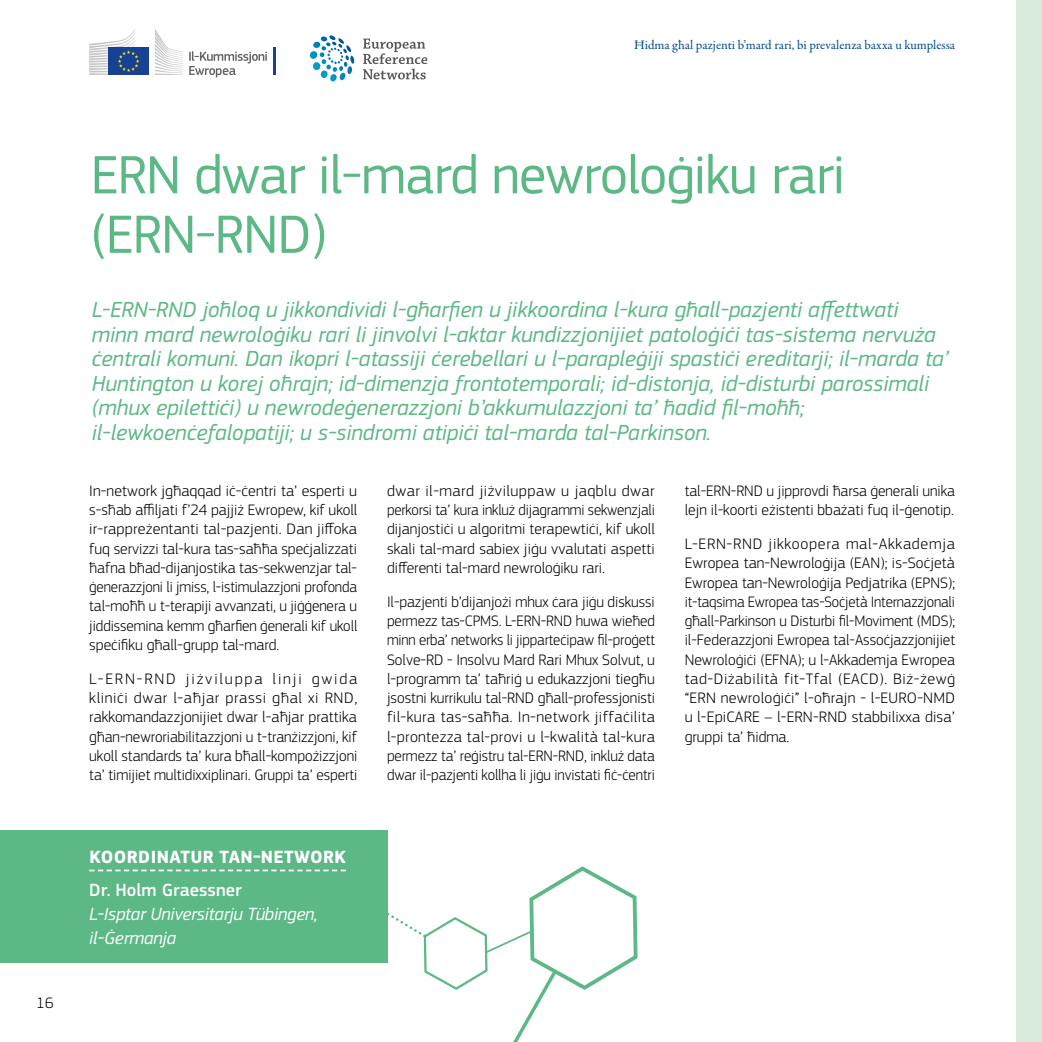
<style>
.page{position:relative;width:1042px;height:1042px;background:#fff}
.page>*{position:absolute;margin:0;border:0;box-sizing:border-box;transform-origin:0 0}
.t1{font:56px/59.5px "EC Square Sans Pro";letter-spacing:-.02em;color:#5cb885}
.t2{font:italic 22.75px/24.5px "EC Square Sans Pro";color:#5cb885}
.t3{font:italic 18.38px/23.6px "EC Square Sans Pro";letter-spacing:-.01em;color:#fff}
.t4{font:700 18.38px "EC Square Sans Pro";letter-spacing:.02em;color:#fff}
.t5{font:500 18.38px "EC Square Sans Pro";color:#fff}
.t6{font:300 15.75px/19.2px "EC Square Sans Pro";color:#000;text-align:justify}
.t7{font:13.12px "Garamond Premr Pro";color:#004994}
</style>
<div class="page">
<div style="left:0;top:830px;width:387px;height:132px;background:#5cb885"></div>
<svg style="left:89px;top:869px;width:257px;height:2px"></svg>
<div style="left:1017px;top:0;width:25px;height:1042px;background:#d8ebdd"></div>
<svg style="left:374px;top:866px;width:263px;height:176px"></svg>
<svg style="left:155px;top:29px;width:28px;height:46px"></svg>
<div style="left:108px;top:48px;width:41px;height:27px;background:#164194"></div>
<svg style="left:89px;top:29px;width:50px;height:46px"></svg>
<svg style="left:189px;top:51px;width:78px;height:26px"></svg>
<hr style="left:273px;top:48px;width:2px;height:27px;background:#164194">
<svg style="left:363px;top:39px;width:64px;height:40px"></svg>
<svg style="left:309px;top:35px;width:46px;height:47px"></svg>
<p class="t7" style="left:634px;top:37px;width:322px">Ħidma għal pazjenti b’mard rari, bi prevalenza baxxa u kumplessa</p>
<p class="t6" style="left:37px;top:993px;width:19px">16</p>
<h1 class="t1" style="left:91px;top:145px;width:756px">ERN dwar il-mard newroloġiku rari (ERN-RND)</h1>
<p class="t2" style="left:92px;top:298px;width:858px">L-ERN-RND joħloq u jikkondividi l-għarfien u jikkoordina l-kura għall-pazjenti affettwati minn mard newroloġiku rari li jinvolvi l-aktar kundizzjonijiet patoloġiċi tas-sistema nervuża ċentrali komuni. Dan ikopri l-atassiji ċerebellari u l-parapleġiji spastiċi ereditarji; il-marda ta’ Huntington u korej oħrajn; id-dimenzja frontotemporali; id-distonja, id-disturbi parossimali (mhux epilettiċi) u newrodeġenerazzjoni b’akkumulazzjoni ta’ ħadid fil-moħħ; il-lewkoenċefalopatiji; u s-sindromi atipiċi tal-marda tal-Parkinson.</p>
<p class="t6" style="left:89px;top:481px;width:270px">In-network jgħaqqad iċ-ċentri ta’ esperti u s-sħab affiljati f’24 pajjiż Ewropew, kif ukoll ir-rappreżentanti tal-pazjenti. Dan jiffoka fuq servizzi tal-kura tas-saħħa speċjalizzati ħafna bħad-dijanjostika tas-sekwenzjar tal&shy;ġenerazzjoni li jmiss, l-istimulazzjoni profonda tal-moħħ u t-terapiji avvanzati, u jiġġenera u jiddissemina kemm għarfien ġenerali kif ukoll speċifiku għall-grupp tal-mard.</p>
<p class="t6" style="left:89px;top:669px;width:270px">L-ERN-RND jiżviluppa linji gwida kliniċi dwar l-aħjar prassi għal xi RND, rakkomandazzjonijiet dwar l-aħjar prattika għan-newroriabilitazzjoni u t-tranżizzjoni, kif ukoll standards ta’ kura bħall-kompożizzjoni ta’ timijiet multidixxiplinari. Gruppi ta’ esperti</p>
<p class="t4" style="left:89px;top:846px;width:258px">KOORDINATUR TAN-NETWORK</p>
<p class="t5" style="left:89px;top:879px;width:154px">Dr. Holm Graessner</p>
<p class="t3" style="left:89px;top:902px;width:230px">L-Isptar Universitarju Tübingen, il-Ġermanja</p>
<p class="t6" style="left:387px;top:481px;width:269px">dwar il-mard jiżviluppaw u jaqblu dwar perkorsi ta’ kura inkluż dijagrammi sekwenzjali dijanjostiċi u algoritmi terapewtiċi, kif ukoll skali tal-mard sabiex jiġu vvalutati aspetti differenti tal-mard newroloġiku rari.</p>
<p class="t6" style="left:387px;top:592px;width:270px">Il-pazjenti b’dijanjożi mhux ċara jiġu diskussi permezz tas-CPMS. L-ERN-RND huwa wieħed minn erba’ networks li jipparteċipaw fil-proġett Solve-RD - Insolvu Mard Rari Mhux Solvut, u l-programm ta’ taħriġ u edukazzjoni tiegħu jsostni kurrikulu tal-RND għall-professjonisti fil-kura tas-saħħa. In-network jiffaċilita l-prontezza tal-provi u l-kwalità tal-kura permezz ta’ reġistru tal-ERN-RND, inkluż data dwar il-pazjenti kollha li jiġu invistati fiċ-ċentri</p>
<p class="t6" style="left:685px;top:481px;width:272px">tal-ERN-RND u jipprovdi ħarsa ġenerali unika lejn il-koorti eżistenti bbażati fuq il-ġenotip.</p>
<p class="t6" style="left:685px;top:534px;width:272px">L-ERN-RND jikkoopera mal-Akkademja Ewropea tan-Newroloġija (EAN); is-Soċjetà Ewropea tan-Newroloġija Pedjatrika (EPNS); it-taqsima Ewropea tas-Soċjetà Internazzjonali għall-Parkinson u Disturbi fil-Moviment (MDS); il-Federazzjoni Ewropea tal-Assoċjazzjonijiet Newroloġiċi (EFNA); u l-Akkademja Ewropea tad-Diżabilità fit-Tfal (EACD). Biż-żewġ “ERN newroloġiċi” l-oħrajn - l-EURO-NMD u l-EpiCARE – l-ERN-RND stabbilixxa disa’ gruppi ta’ ħidma.</p>
</div>
